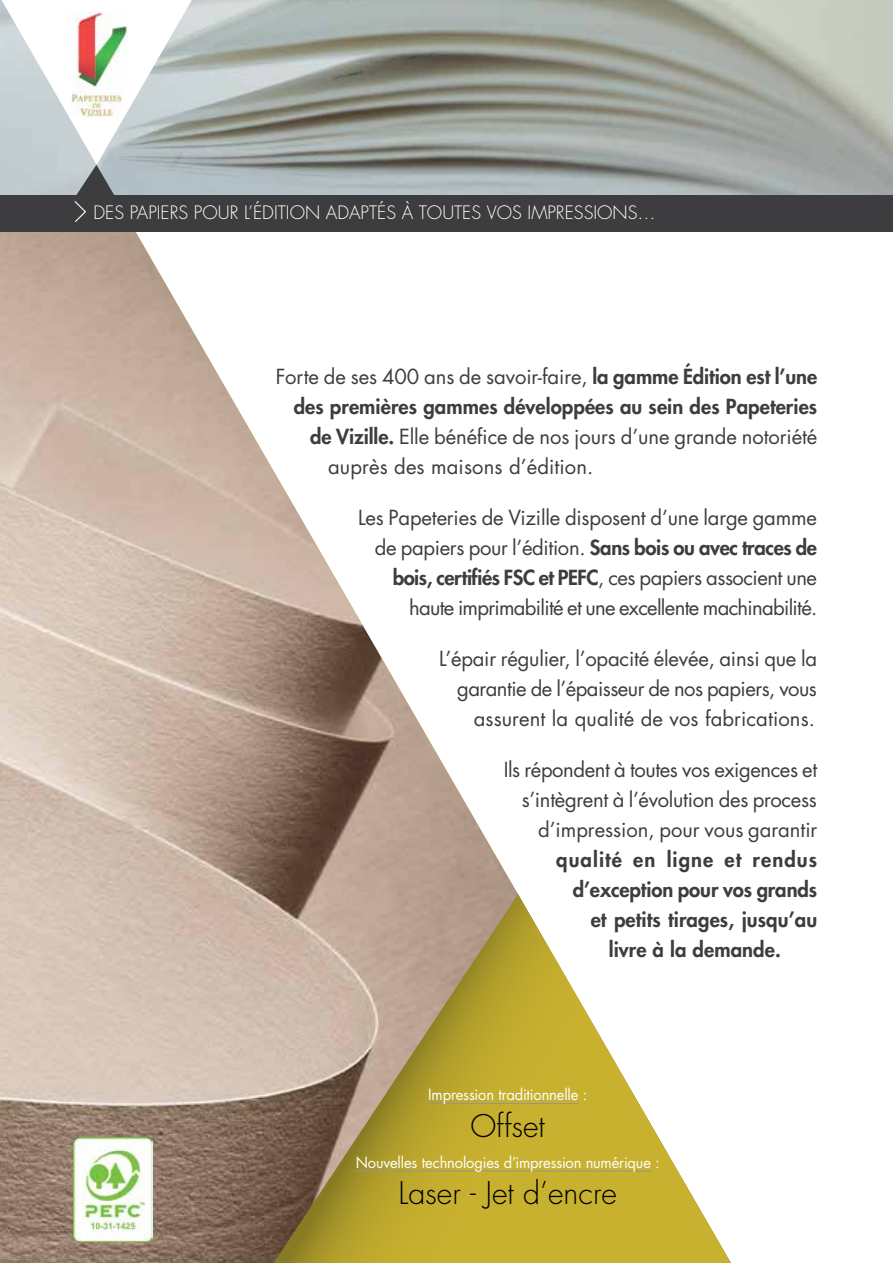
<style>
.page{position:relative;width:893px;height:1263px;background:#fff}
.page>*{position:absolute;margin:0;border:0;box-sizing:border-box;transform-origin:0 0}
.t1{font:300 30.3px "Futura";color:#000}
.t2{font:20.25px/30px "Futura";letter-spacing:-.01em;color:#3d3c3e;text-align:right}
.t3{font:20.25px/30px "Futura";letter-spacing:-.035em;color:#3d3c3e;text-align:right}
.t4{font:800 20.25px "Futura";letter-spacing:.005em;color:#3d3c3e}
.t5{font:800 20.25px "Futura";letter-spacing:.055em;color:#3d3c3e}
.t6{font:300 18px "Futura";color:#fff}
.t7{font:15px "Futura";letter-spacing:-.015em;color:#fff}
.s1{font-weight:800}
</style>
<div class="page">
<img style="left:0;top:232px;width:518px;height:1031px">
<img style="left:0;top:0;width:893px;height:196px">
<svg style="left:274px;top:894px;width:457px;height:369px"></svg>
<img style="left:74px;top:1138px;width:78px;height:103px">
<div style="left:0;top:196px;width:893px;height:36px;background:#3d3c3e"></div>
<hr style="left:428px;top:1103px;width:150px;height:1px;background:#939598">
<hr style="left:356px;top:1170px;width:295px;height:1px;background:#939598">
<svg style="left:2px;top:0;width:190px;height:222px"></svg>
<p class="t6" style="left:94px;top:201px;width:77px">DES PAPIERS</p>
<p class="t6" style="left:194px;top:201px;width:22px">POUR</p>
<p class="t6" style="left:244px;top:201px;width:95px">L’ÉDITION ADA</p>
<p class="t6" style="left:361px;top:201px;width:19px">PTÉS</p>
<p class="t6" style="left:402px;top:201px;width:29px">À TOUTES</p>
<p class="t6" style="left:487px;top:201px;width:79px">VOS IMPRESS</p>
<p class="t6" style="left:593px;top:201px;width:18px">IONS</p>
<p class="t6" style="left:638px;top:201px;width:19px">…</p>
<p class="t2" style="left:276px;top:361px;width:543px">Forte de ses 400 ans de savoir-faire, <span class="s1">la gamme édition est l’une</span></p>
<p class="t4" style="left:294px;top:393px;width:525px">des premières gammes développées au sein des Papeteries</p>
<p class="t2" style="left:310px;top:421px;width:509px"><span class="s1">de Vizille.</span> Elle bénéfice de nos jours d’une grande notoriété</p>
<p class="t2" style="left:328px;top:451px;width:267px">auprès des maisons d’édition.</p>
<p class="t3" style="left:358px;top:502px;width:461px">Les Papeteries de Vizille disposent d’une large gamme de papiers pour l’édition. <span class="s1">Sans bois ou avec traces de bois, certifiés FSC et PE FC</span>, ces papiers associent une haute imprimabilité et une excellente machinabilité.</p>
<p class="t2" style="left:439px;top:643px;width:379px">L’épair régulier, l’opacité élevée, ainsi que la garantie de l’épaisseur de nos papiers, vous assurent la qualité de vos fabrications.</p>
<p class="t2" style="left:504px;top:755px;width:315px">Ils répondent à toutes vos exigences et s’intègrent à l’évolution des process d’impression, pour vous garantir</p>
<p class="t5" style="left:556px;top:846px;width:262px">qualité en ligne et rendus</p>
<p class="t4" style="left:573px;top:876px;width:246px">d’exception pour vos grands</p>
<p class="t4" style="left:591px;top:906px;width:228px">et petits tirages, jusqu’au</p>
<p class="t4" style="left:609px;top:936px;width:174px">livre à la demande.</p>
<p class="t7" style="left:428px;top:1084px;width:160px">Impression traditionnelle :</p>
<h1 class="t1" style="left:471px;top:1106px;width:76px">OFFSET</h1>
<p class="t7" style="left:356px;top:1152px;width:306px">Nouvelles technologies d’impression numérique :</p>
<h1 class="t1" style="left:398px;top:1173px;width:220px">LASER - JET D’ENCRE</h1>
</div>
